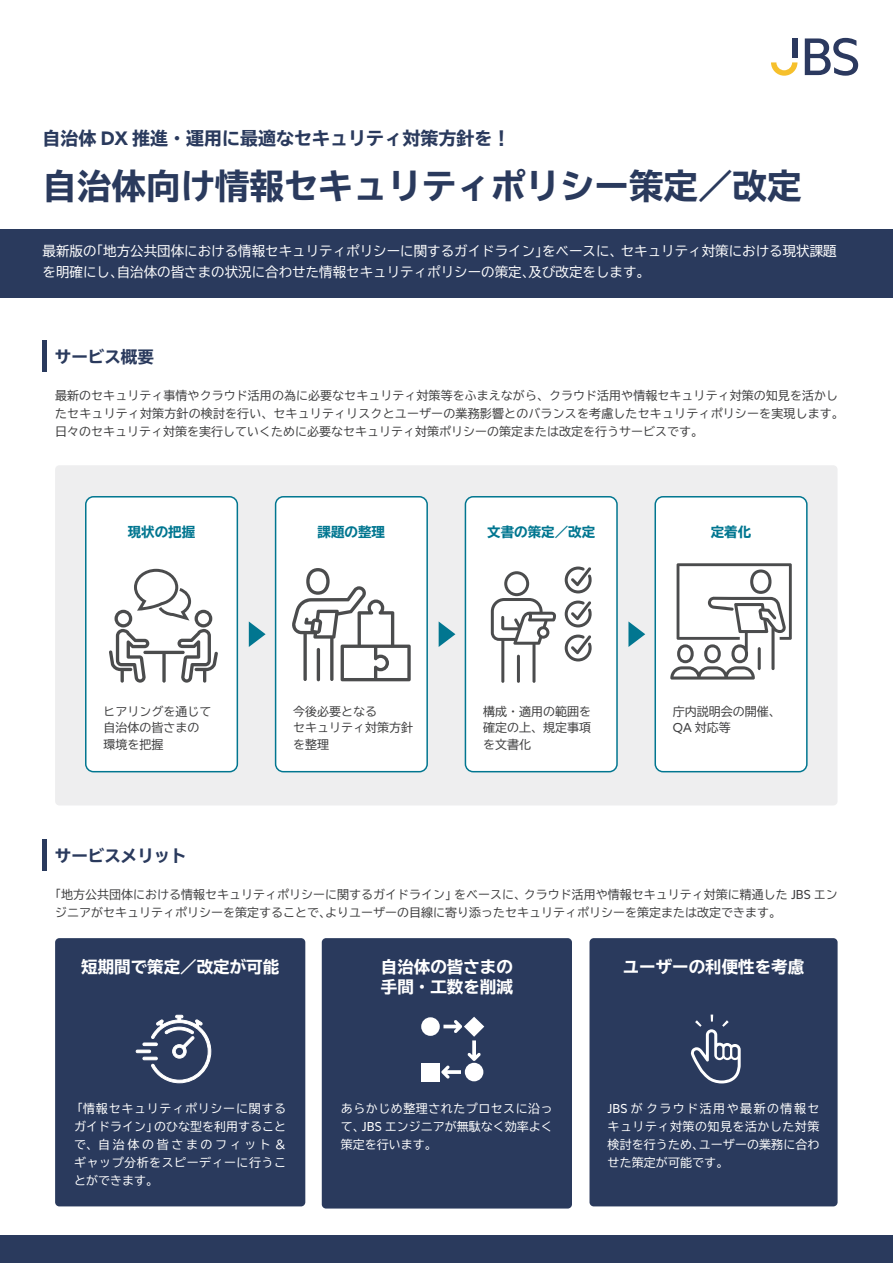
<style>
.page{position:relative;width:893px;height:1263px;background:#fff}
.page>*{position:absolute;margin:0;border:0;box-sizing:border-box;transform-origin:0 0}
.t1{font:700 expanded 34.5px "TBUD Go Std";color:#2a3a5d}
.t2{font:700 expanded 18px "TBUD Go Std";color:#2a3a5d}
.t3{font:700 expanded 16.5px/19.5px "TBUD Go Std";color:#fff}
.t4{font:700 expanded 16.5px "TBUD Go Std";color:#2a3a5d}
.t5{font:13.5px/21px "TBUD Go Std";color:#fff}
.t6{font:700 expanded 13.5px "TBUD Go Std";color:#017690}
.t7{font:12px/16.5px "TBUD Go Std";color:#3e3e3f}
.t8{font:12px/18px "TBUD Go Std";letter-spacing:.04em;color:#fff;text-align:justify}
.s1{font-family:"Azo Sans";font-stretch:normal;font-size:18.75px}
.s2{font-family:"Azo Sans";font-size:12.45px}
</style>
<div class="page">
<div style="left:55px;top:465px;width:782px;height:340px;background:#eeeeef;border-radius:4px"></div>
<div style="left:0;top:1235px;width:893px;height:28px;background:#2a3a5d"></div>
<div style="left:0;top:230px;width:893px;height:68px;background:#2a3a5d"></div>
<div style="left:55px;top:938px;width:250px;height:268px;background:#2a3a5d;border-radius:4px"></div>
<div style="left:589px;top:938px;width:249px;height:268px;background:#2a3a5d;border-radius:4px"></div>
<div style="left:322px;top:938px;width:250px;height:270px;background:#2a3a5d;border-radius:4px"></div>
<div style="left:42px;top:340px;width:5px;height:32px;background:#2a3a5d"></div>
<div style="left:42px;top:839px;width:5px;height:32px;background:#2a3a5d"></div>
<svg style="left:249px;top:621px;width:17px;height:26px"></svg>
<svg style="left:439px;top:621px;width:16px;height:26px"></svg>
<svg style="left:628px;top:621px;width:17px;height:26px"></svg>
<svg style="left:136px;top:1015px;width:75px;height:68px"></svg>
<div style="left:465px;top:1063px;width:18px;height:18px;background:#fff;border-radius:50%"></div>
<div style="left:421px;top:1017px;width:19px;height:19px;background:#fff;border-radius:50%"></div>
<div style="left:421px;top:1063px;width:19px;height:18px;background:#fff"></div>
<svg style="left:441px;top:1017px;width:43px;height:62px"></svg>
<svg style="left:465px;top:496px;width:153px;height:276px;background:#eef1f2"></svg>
<svg style="left:275px;top:496px;width:153px;height:276px;background:#eceff0"></svg>
<svg style="left:85px;top:496px;width:153px;height:276px;background:#eceff0"></svg>
<svg style="left:691px;top:1014px;width:50px;height:69px"></svg>
<svg style="left:654px;top:496px;width:154px;height:276px;background:#eaedee"></svg>
<svg style="left:805px;top:38px;width:53px;height:38px"></svg>
<div style="left:792px;top:38px;width:5px;height:20px;background:#2b395f"></div>
<svg style="left:771px;top:62px;width:26px;height:14px"></svg>
<h2 class="t2" style="left:43px;top:128px;width:469px">自治体 <span class="s1">DX</span> 推進・運用に最適なセキュリティ対策方針を！</h2>
<h1 class="t1" style="left:43px;top:167px;width:760px">自治体向け情報セキュリティポリシー策定／改定</h1>
<p class="t5" style="left:43px;top:240px;width:796px">最新版の「地方公共団体における情報セキュリティポリシーに関するガイドライン」をベースに、セキュリティ対策における現状課題を明確にし、自治体の皆さまの状況に合わせた情報セキュリティポリシーの策定、及び改定をします。</p>
<h3 class="t4" style="left:55px;top:347px;width:100px">サービス概要</h3>
<p class="t7" style="left:55px;top:386px;width:790px;line-height:18px">最新のセキュリティ事情やクラウド活用の為に必要なセキュリティ対策等をふまえながら、クラウド活用や情報セキュリティ対策の知見を活かしたセキュリティ対策方針の検討を行い、セキュリティリスクとユーザーの業務影響とのバランスを考慮したセキュリティポリシーを実現します。日々のセキュリティ対策を実行していくために必要なセキュリティ対策ポリシーの策定または改定を行うサービスです。</p>
<p class="t6" style="left:128px;top:524px;width:69px">現状の把握</p>
<p class="t7" style="left:103px;top:703px;width:109px">ヒアリングを通じて自治体の皆さまの環境を把握</p>
<h3 class="t4" style="left:55px;top:846px;width:134px">サービスメリット</h3>
<p class="t6" style="left:318px;top:524px;width:69px">課題の整理</p>
<p class="t7" style="left:293px;top:703px;width:122px">今後必要となる<br>セキュリティ対策方針を整理</p>
<p class="t6" style="left:487px;top:524px;width:109px">文書の策定／改定</p>
<p class="t7" style="left:483px;top:703px;width:109px;text-align:justify">構成・適用の範囲を確定の上、規定事項を文書化</p>
<p class="t6" style="left:711px;top:524px;width:42px">定着化</p>
<p class="t7" style="left:673px;top:703px;width:109px">庁内説明会の開催、<br><span class="s2">QA</span> 対応等</p>
<p class="t7" style="left:55px;top:885px;width:784px;line-height:18px;text-indent:-6px">「地方公共団体における情報セキュリティポリシーに関するガイドライン」をベースに、クラウド活用や情報セキュリティ対策に精通した <span class="s2">JBS</span> エンジニアがセキュリティポリシーを策定することで、よりユーザーの目線に寄り添ったセキュリティポリシーを策定または改定できます。</p>
<h3 class="t3" style="left:81px;top:958px;width:200px">短期間で策定／改定が可能</h3>
<h3 class="t3" style="left:381px;top:958px;width:133px">自治体の皆さまの手間・工数を削減</h3>
<h3 class="t3" style="left:623px;top:958px;width:183px">ユーザーの利便性を考慮</h3>
<p class="t8" style="left:71px;top:1100px;width:216px">「情報セキュリティポリシーに関するガイドライン」のひな型を利用することで、自治体の皆さまのフィット＆ギャップ分析をスピーディーに行うことができます。</p>
<p class="t8" style="left:608px;top:1100px;width:213px"><span class="s2">JBS</span> がクラウド活用や最新の情報セキュリティ対策の知見を活かした対策検討を行うため、ユーザーの業務に合わせた策定が可能です。</p>
<p class="t8" style="left:341px;top:1100px;width:213px">あらかじめ整理されたプロセスに沿って、<span class="s2">JBS</span> エンジニアが無駄なく効率よく策定を行います。</p>
</div>
